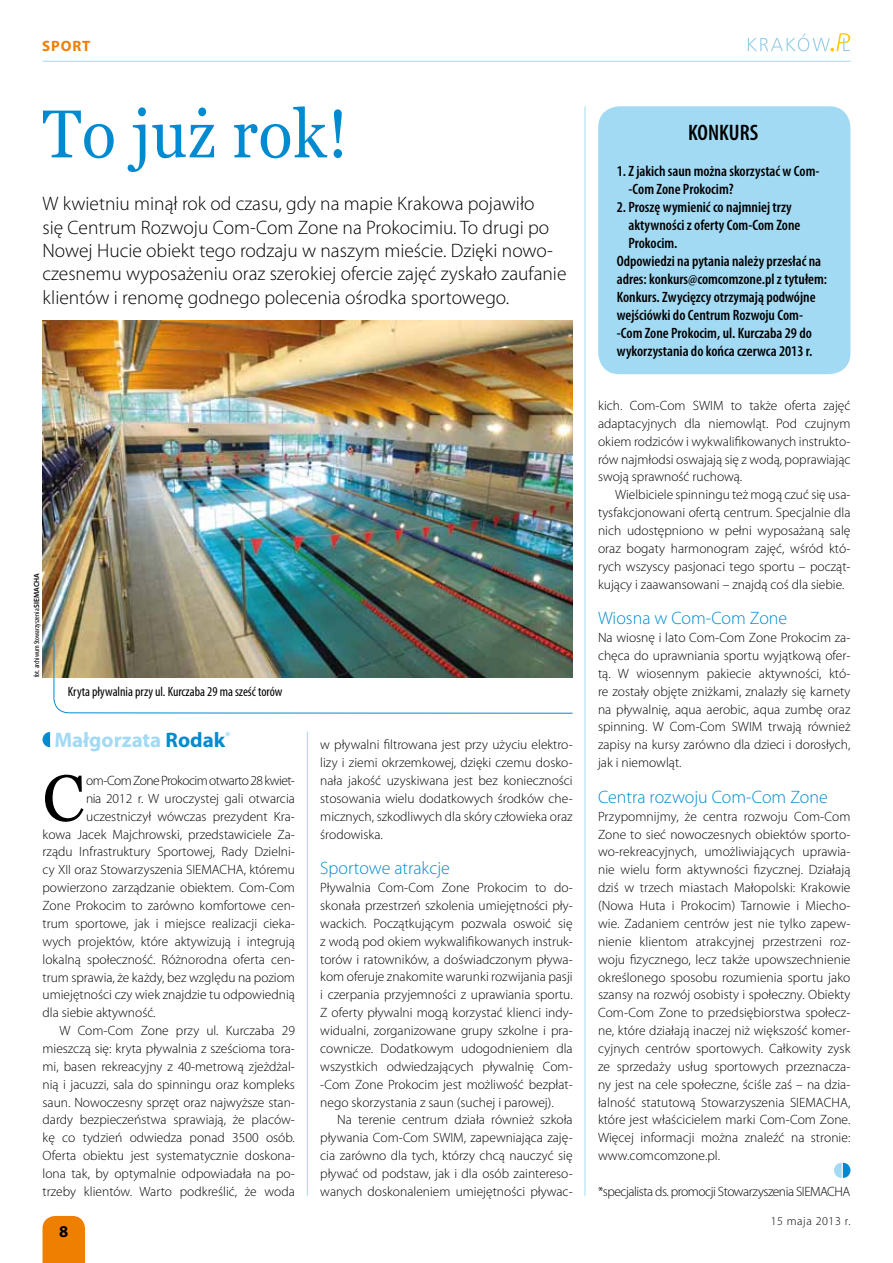
<style>
.page{position:relative;width:893px;height:1263px;background:#fff}
.page>*{position:absolute;margin:0;border:0;box-sizing:border-box;transform-origin:0 0}
.t1{font:67.5px "Georgia";letter-spacing:.01em;color:#008bd0;scale:.93 1}
.t2{font:65.1px "Georgia";color:#000}
.t3{font:600 condensed 22.5px "Myriad Pro";color:#000}
.t4{font:700 21px "Myriad Pro";color:#a2daf4}
.t5{font:300 19.5px/23.4px "Myriad Pro";color:#000}
.t6{font:300 18px "Myriad Pro";color:#008bd0}
.t7{font:700 16.5px "Myriad Pro";color:#000}
.t8{font:600 condensed 15px/18px "Myriad Pro";color:#000}
.t9{font:700 15px "Myriad Pro";color:#ee7f00}
.t10{font:300 13.5px/17.9px "Myriad Pro";color:#000;text-align:justify}
.t11{font:300 13.5px "Myriad Pro";letter-spacing:-.035em;color:#000}
.t12{font:condensed 13.5px "Myriad Pro";color:#000}
.t13{font:300 13.5px "Myriad Pro";letter-spacing:-.04em;color:#000}
.t14{font:300 12px "Myriad Pro";letter-spacing:.05em;color:#000}
.t15{font:condensed 7.5px "Myriad Pro";color:#000}
.s1{font-weight:600;font-stretch:normal}
.s2{color:#008bd0}
</style>
<div class="page">
<div style="left:43px;top:1216px;width:42px;height:47px;background:#ee7f00"></div>
<hr style="left:43px;top:61px;width:807px;height:1px;background:#a2daf4">
<svg style="left:748px;top:33px;width:102px;height:19px"></svg>
<img style="left:43px;top:321px;width:530px;height:357px">
<svg style="left:834px;top:1163px;width:16px;height:15px"></svg>
<hr style="left:585px;top:106px;width:1px;height:1090px;background:#a2daf4">
<hr style="left:307px;top:731px;width:1px;height:465px;background:#a2daf4">
<svg style="left:52px;top:641px;width:521px;height:73px"></svg>
<svg style="left:43px;top:732px;width:7px;height:15px"></svg>
<div style="left:598px;top:106px;width:252px;height:268px;background:#a2daf4;border-radius:21px"></div>
<p class="t9" style="left:42px;top:36px;width:40px">sport</p>
<h1 class="t1" style="left:43px;top:93px;width:330px">To już rok!</h1>
<p class="t5" style="left:43px;top:192px;width:525px">W kwietniu minął rok od czasu, gdy na mapie Krakowa pojawiło<br>się Centrum Rozwoju Com-Com Zone na Prokocimiu. To drugi po Nowej Hucie obiekt tego rodzaju w naszym mieście. Dzięki nowo&shy;czesnemu wyposażeniu oraz szerokiej ofercie zajęć zyskało zaufanie klientów i renomę godnego polecenia ośrodka sportowego.</p>
<p class="t15" style="left:32px;top:677px;width:106px;rotate:-90deg">fot. archiwum Stowarzyszenia <span class="s1">SIEMACHA</span></p>
<p class="t12" style="left:68px;top:683px;width:216px">Kryta pływalnia przy ul. Kurczaba 29 ma sześć torów</p>
<h3 class="t4" style="left:54px;top:726px;width:178px">Małgorzata <span class="s2">Rodak</span><sup>*</sup></h3>
<h2 class="t2" style="left:43px;top:759px;width:43px">C</h2>
<p class="t13" style="left:86px;top:772px;width:210px">om-Com Zone Prokocim otwarto 28 kwiet-</p>
<p class="t10" style="left:86px;top:789px;width:210px">nia 2012 r. W uroczystej gali otwarcia</p>
<p class="t10" style="left:86px;top:807px;width:210px">uczestniczył wówczas prezydent Kra-</p>
<p class="t10" style="left:43px;top:825px;width:254px">kowa Jacek Majchrowski, przedstawiciele Za-</p>
<p class="t10" style="left:43px;top:843px;width:254px">rządu Infrastruktury Sportowej, Rady Dzielni-</p>
<p class="t10" style="left:43px;top:861px;width:254px">cy XII oraz Stowarzyszenia SIEMACHA, któremu</p>
<p class="t10" style="left:43px;top:879px;width:254px">powierzono zarządzanie obiektem. Com-Com</p>
<p class="t10" style="left:43px;top:896px;width:254px">Zone Prokocim to zarówno komfortowe cen-</p>
<p class="t10" style="left:43px;top:914px;width:254px">trum sportowe, jak i miejsce realizacji cieka-</p>
<p class="t10" style="left:43px;top:932px;width:254px">wych projektów, które aktywizują i integrują</p>
<p class="t10" style="left:43px;top:950px;width:254px">lokalną społeczność. Różnorodna oferta cen-</p>
<p class="t10" style="left:43px;top:968px;width:254px">trum sprawia, że każdy, bez względu na poziom</p>
<p class="t10" style="left:43px;top:986px;width:254px">umiejętności czy wiek znajdzie tu odpowiednią</p>
<p class="t10" style="left:43px;top:1004px;width:115px">dla siebie aktywność.</p>
<p class="t10" style="left:60px;top:1021px;width:237px">W Com-Com Zone przy ul. Kurczaba 29</p>
<p class="t10" style="left:43px;top:1039px;width:254px">mieszczą się: kryta pływalnia z sześcioma tora-</p>
<p class="t10" style="left:43px;top:1057px;width:254px">mi, basen rekreacyjny z 40-metrową zjeżdżal-</p>
<p class="t10" style="left:43px;top:1075px;width:254px">nią i jacuzzi, sala do spinningu oraz kompleks</p>
<p class="t10" style="left:43px;top:1093px;width:254px">saun. Nowoczesny sprzęt oraz najwyższe stan-</p>
<p class="t10" style="left:43px;top:1111px;width:254px">dardy bezpieczeństwa sprawiają, że placów-</p>
<p class="t10" style="left:43px;top:1129px;width:254px">kę co tydzień odwiedza ponad 3500 osób.</p>
<p class="t10" style="left:43px;top:1146px;width:254px">Oferta obiektu jest systematycznie doskona-</p>
<p class="t10" style="left:43px;top:1164px;width:254px">lona tak, by optymalnie odpowiadała na po-</p>
<p class="t10" style="left:43px;top:1182px;width:254px">trzeby klientów. Warto podkreślić, że woda</p>
<p class="t7" style="left:59px;top:1221px;width:11px">8</p>
<p class="t10" style="left:320px;top:736px;width:254px">w pływalni filtrowana jest przy użyciu elektro&shy;lizy i ziemi okrzemkowej, dzięki czemu dosko&shy;nała jakość uzyskiwana jest bez konieczności stosowania wielu dodatkowych środków che&shy;micznych, szkodliwych dla skóry człowieka oraz środowiska.</p>
<h3 class="t6" style="left:320px;top:857px;width:131px">Sportowe atrakcje</h3>
<p class="t10" style="left:320px;top:879px;width:254px">Pływalnia Com-Com Zone Prokocim to do&shy;skonała przestrzeń szkolenia umiejętności pły&shy;wackich. Początkującym pozwala oswoić się z wodą pod okiem wykwalifikowanych instruk&shy;torów i ratowników, a doświadczonym pływa&shy;kom oferuje znakomite warunki rozwijania pasji i czerpania przyjemności z uprawiania sportu.<br>Z oferty pływalni mogą korzystać klienci indy&shy;widualni, zorganizowane grupy szkolne i pra&shy;cownicze. Dodatkowym udogodnieniem dla wszystkich odwiedzających pływalnię Com--Com Zone Prokocim jest możliwość bezpłat&shy;nego skorzystania z saun (suchej i parowej).</p>
<p class="t10" style="left:320px;top:1111px;width:254px;text-indent:17px">Na terenie centrum działa również szkoła pływania Com-Com SWIM, zapewniająca zaję&shy;cia zarówno dla tych, którzy chcą nauczyć się pływać od podstaw, jak i dla osób zaintereso&shy;wanych doskonaleniem umiejętności pływac-</p>
<h3 class="t3" style="left:688px;top:119px;width:72px">KONKURS</h3>
<p class="t8" style="left:628px;top:162px;width:193px;text-indent:-12px">1. Z jakich saun można skorzystać w Com--Com Zone Prokocim?</p>
<p class="t8" style="left:617px;top:198px;width:177px">2. Proszę wymienić co najmniej trzy</p>
<p class="t8" style="left:628px;top:216px;width:173px">aktywności z oferty Com-Com Zone</p>
<p class="t8" style="left:628px;top:234px;width:51px">Prokocim.</p>
<p class="t8" style="left:617px;top:252px;width:206px">Odpowiedzi na pytania należy przesłać na</p>
<p class="t8" style="left:617px;top:270px;width:212px">adres: konkurs@comcomzone.pl z tytułem:</p>
<p class="t8" style="left:617px;top:288px;width:200px">Konkurs. Zwycięzcy otrzymają podwójne</p>
<p class="t8" style="left:617px;top:306px;width:188px">wejściówki do Centrum Rozwoju Com-</p>
<p class="t8" style="left:617px;top:324px;width:197px">-Com Zone Prokocim, ul. Kurczaba 29 do</p>
<p class="t8" style="left:617px;top:342px;width:197px">wykorzystania do końca czerwca 2013 r.</p>
<p class="t10" style="left:598px;top:396px;width:254px">kich. Com-Com SWIM to także oferta zajęć adaptacyjnych dla niemowląt. Pod czujnym okiem rodziców i wykwalifikowanych instrukto&shy;rów najmłodsi oswajają się z wodą, poprawiając swoją sprawność ruchową.</p>
<p class="t10" style="left:598px;top:486px;width:254px;text-indent:17px">Wielbiciele spinningu też mogą czuć się usa&shy;tysfakcjonowani ofertą centrum. Specjalnie dla nich udostępniono w pełni wyposażaną salę oraz bogaty harmonogram zajęć, wśród któ&shy;rych wszyscy pasjonaci tego sportu – począt&shy;kujący i zaawansowani – znajdą coś dla siebie.</p>
<h3 class="t6" style="left:598px;top:607px;width:191px">Wiosna w Com-Com Zone</h3>
<p class="t10" style="left:598px;top:628px;width:254px">Na wiosnę i lato Com-Com Zone Prokocim za&shy;chęca do uprawniania sportu wyjątkową ofer&shy;tą. W wiosennym pakiecie aktywności, któ&shy;re zostały objęte zniżkami, znalazły się karnety na pływalnię, aqua aerobic, aqua zumbę oraz spinning. W Com-Com SWIM trwają również zapisy na kursy zarówno dla dzieci i dorosłych, jak i niemowląt.</p>
<h3 class="t6" style="left:598px;top:786px;width:231px">Centra rozwoju Com-Com Zone</h3>
<p class="t10" style="left:598px;top:807px;width:254px">Przypomnijmy, że centra rozwoju Com-Com Zone to sieć nowoczesnych obiektów sporto&shy;wo-rekreacyjnych, umożliwiających uprawia&shy;nie wielu form aktywności fizycznej. Działają dziś w trzech miastach Małopolski: Krakowie (Nowa Huta i Prokocim) Tarnowie i Miecho&shy;wie. Zadaniem centrów jest nie tylko zapew&shy;nienie klientom atrakcyjnej przestrzeni roz&shy;woju fizycznego, lecz także upowszechnienie określonego sposobu rozumienia sportu jako szansy na rozwój osobisty i społeczny. Obiekty Com-Com Zone to przedsiębiorstwa społecz&shy;ne, które działają inaczej niż większość komer&shy;cyjnych centrów sportowych. Całkowity zysk ze sprzedaży usług sportowych przeznacza&shy;ny jest na cele społeczne, ściśle zaś – na dzia&shy;łalność statutową Stowarzyszenia SIEMACHA, które jest właścicielem marki Com-Com Zone.<br>Więcej informacji można znaleźć na stronie: www.comcomzone.pl.</p>
<p class="t11" style="left:598px;top:1183px;width:254px">*specjalista ds. promocji Stowarzyszenia SIEMACHA</p>
<p class="t14" style="left:771px;top:1213px;width:81px">15 maja 2013 r.</p>
</div>
